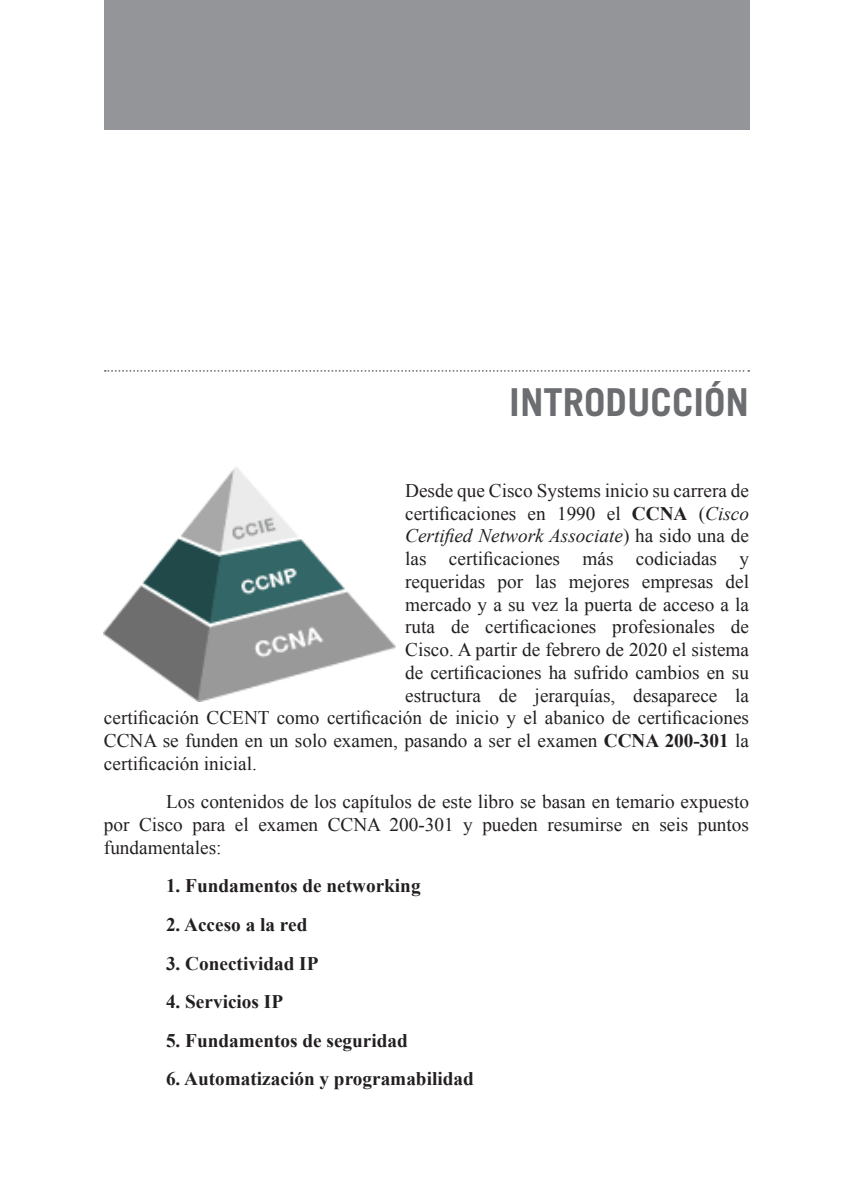
<style>
.page{position:relative;width:848px;height:1199px;background:#fff}
.page>*{position:absolute;margin:0;border:0;box-sizing:border-box;transform-origin:0 0}
.t1{font:700 38.5px "Trade Gothic LT Std";color:#6c6d70}
.t2{font:19.25px/22.8px "Times New Roman";color:#231f20;text-align:justify}
.t3{font:700 19.25px "Times New Roman";color:#231f20}
.t4{font:italic 19.25px "Times New Roman";color:#231f20}
.s1{font-weight:700}
.s2{font-style:italic}
.s3{font-style:normal}
</style>
<div class="page">
<div style="left:104px;top:0;width:645px;height:130px;background:#939598"></div>
<svg style="left:105px;top:370px;width:644px;height:2px"></svg>
<img style="left:104px;top:467px;width:291px;height:235px">
<h1 class="t1" style="left:509px;top:379px;width:241px">INTRODUCCIÓN</h1>
<p class="t2" style="left:405px;top:479px;width:345px">Desde que Cisco Systems inicio su carrera de</p>
<p class="t2" style="left:405px;top:502px;width:345px">certificaciones en 1990 el <span class="s1">CCNA</span> (<span class="s2">Cisco</span></p>
<p class="t4" style="left:405px;top:523px;width:345px">Certified Network Associate<span class="s3">) ha sido una de</span></p>
<p class="t2" style="left:405px;top:547px;width:345px">las certificaciones más codiciadas y</p>
<p class="t2" style="left:405px;top:570px;width:345px">requeridas por las mejores empresas del</p>
<p class="t2" style="left:405px;top:593px;width:345px">mercado y a su vez la puerta de acceso a la</p>
<p class="t2" style="left:405px;top:615px;width:345px">ruta de certificaciones profesionales de</p>
<p class="t2" style="left:405px;top:638px;width:345px">Cisco. A partir de febrero de 2020 el sistema</p>
<p class="t2" style="left:405px;top:661px;width:345px">de certificaciones ha sufrido cambios en su</p>
<p class="t2" style="left:405px;top:684px;width:345px">estructura de jerarquías, desaparece la</p>
<p class="t2" style="left:104px;top:706px;width:646px">certificación CCENT como certificación de inicio y el abanico de certificaciones</p>
<p class="t2" style="left:104px;top:729px;width:646px">CCNA se funden en un solo examen, pasando a ser el examen <span class="s1">CCNA 200-301</span> la</p>
<p class="t2" style="left:104px;top:752px;width:154px">certificación inicial.</p>
<p class="t2" style="left:104px;top:790px;width:646px;text-indent:62px">Los contenidos de los capítulos de este libro se basan en temario expuesto por Cisco para el examen CCNA 200-301 y pueden resumirse en seis puntos fundamentales:</p>
<p class="t3" style="left:166px;top:873px;width:256px">1. Fundamentos de networking</p>
<p class="t3" style="left:166px;top:911px;width:143px">2. Acceso a la red</p>
<p class="t3" style="left:166px;top:950px;width:154px">3. Conectividad IP</p>
<p class="t3" style="left:166px;top:988px;width:119px">4. Servicios IP</p>
<p class="t3" style="left:166px;top:1027px;width:243px">5. Fundamentos de seguridad</p>
<p class="t3" style="left:166px;top:1065px;width:309px">6. Automatización y programabilidad</p>
</div>
